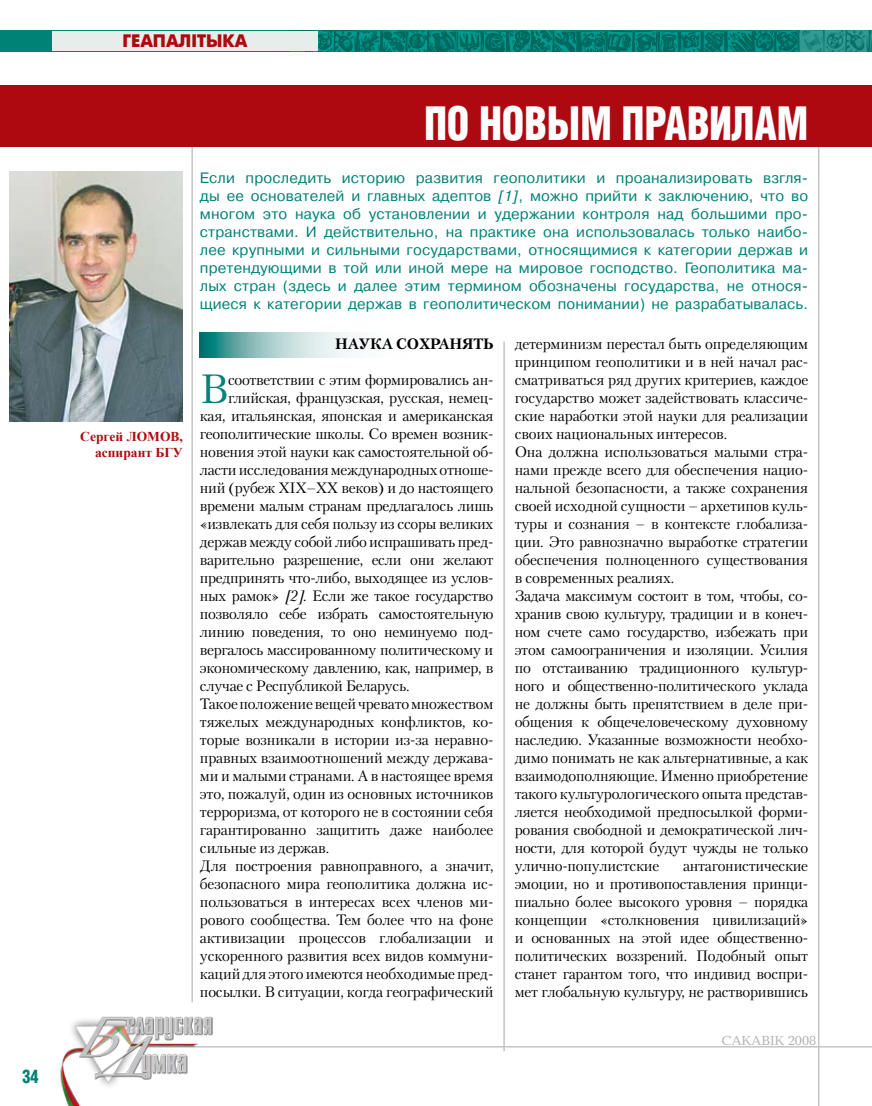
<style>
.page{position:relative;width:872px;height:1106px;background:#fff}
.page>*{position:absolute;margin:0;border:0;box-sizing:border-box;transform-origin:0 0}
.t1{font:700 44.85px "AG Letterica Cond L";color:#fff;scale:.9 1}
.t2{font:40.65px "Petersburg C";color:#008277}
.t3{font:18px "Futuris Extra C";color:#ae0910}
.t4{font:700 18px "AG Letterica Cond L";color:#008277;scale:.9 1}
.t5{font:15px/18px "Petersburg C";letter-spacing:-.015em;color:#000}
.t6{font:15px/18px "Pragmatica C";letter-spacing:.01em;color:#008277;text-align:justify}
.t7{font:700 15px "Petersburg C";letter-spacing:-.01em;color:#000}
.t8{font:700 13.5px/16.2px "Times New Roman";color:#ae0910;text-align:right}
.t9{font:13.5px "Baltica C";color:#aeafb2}
.s1{font-style:italic}
</style>
<div class="page">
<img style="left:285px;top:30px;width:587px;height:1px">
<svg style="left:0;top:31px;width:871px;height:21px;background:#047d74"></svg>
<div style="left:52px;top:31px;width:266px;height:20px;background:#e6edea"></div>
<hr style="left:146px;top:1046px;width:726px;height:1px;background:#c3c5c7">
<img style="left:60px;top:1002px;width:170px;height:104px">
<svg style="left:871px;top:31px;width:1px;height:21px"></svg>
<svg style="left:200px;top:333px;width:152px;height:24px;background:#9bc7c5"></svg>
<hr style="left:818px;top:92px;width:1px;height:1014px;background:#c3c5c7">
<hr style="left:191px;top:98px;width:2px;height:904px;background:#c3c5c7">
<hr style="left:503px;top:341px;width:2px;height:710px;background:#c3c5c7">
<div style="left:0;top:85px;width:872px;height:61px;background:#ae0910"></div>
<img style="left:9px;top:171px;width:174px;height:250px">
<p class="t4" style="left:23px;top:1065px;width:20px">34</p>
<p class="t3" style="left:122px;top:31px;width:126px">ГЕАПАЛIТЫКА</p>
<p class="t8" style="left:80px;top:428px;width:104px">Сергей ЛОМОВ, аспирант БГУ</p>
<h1 class="t1" style="left:424px;top:97px;width:428px">По НОВЫМ ПРАВИЛАМ</h1>
<p class="t6" style="left:200px;top:169px;width:610px">Если проследить историю развития геополитики и проанализировать взгля&shy;ды ее основателей и главных адептов <span class="s1">[1]</span>, можно прийти к заключению, что во многом это наука об установлении и удержании контроля над большими про&shy;странствами. И действительно, на практике она использовалась только наибо&shy;лее крупными и сильными государствами, относящимися к категории держав и претендующими в той или иной мере на мировое господство. Геополитика ма&shy;лых стран (здесь и далее этим термином обозначены государства, не относя&shy;щиеся к категории держав в геополитическом понимании) не разрабатывалась.</p>
<p class="t5" style="left:514px;top:334px;width:295px">детерминизм перестал быть определяющим принципом геополитики и в ней начал рас&shy;сматриваться ряд других критериев, каждое государство может задействовать классиче&shy;ские наработки этой науки для реализации своих национальных интересов.<br>Она должна использоваться малыми стра&shy;нами прежде всего для обеспечения нацио&shy;нальной безопасности, а также сохранения своей исходной сущности – архетипов куль&shy;туры и сознания – в контексте глобализа&shy;ции. Это равнозначно выработке стратегии обеспечения полноценного существования в современных реалиях.<br>Задача максимум состоит в том, чтобы, со&shy;хранив свою культуру, традиции и в конеч&shy;ном счете само государство, избежать при этом самоограничения и изоляции. Усилия по отстаиванию традиционного культур&shy;ного и общественно-политического уклада не должны быть препятствием в деле при&shy;общения к общечеловеческому духовному наследию. Указанные возможности необхо&shy;димо понимать не как альтернативные, а как взаимодополняющие. Именно приобретение такого культурологического опыта представ&shy;ляется необходимой предпосылкой форми&shy;рования свободной и демократической лич&shy;ности, для которой будут чужды не только улично-популистские</p>
<p class="t7" style="left:335px;top:334px;width:160px">Наука сохранять</p>
<h2 class="t2" style="left:200px;top:364px;width:30px">B</h2>
<p class="t5" style="left:228px;top:370px;width:267px">соответствии с этим формировались ан-</p>
<p class="t5" style="left:228px;top:388px;width:267px">глийская, французская, русская, немец-</p>
<p class="t5" style="left:200px;top:406px;width:295px">кая, итальянская, японская и американская</p>
<p class="t5" style="left:200px;top:424px;width:295px">геополитические школы. Со времен возник-</p>
<p class="t5" style="left:200px;top:442px;width:295px">новения этой науки как самостоятельной об-</p>
<p class="t5" style="left:200px;top:460px;width:295px">ласти исследования международных отноше-</p>
<p class="t5" style="left:200px;top:478px;width:295px">ний (рубеж XIX–XX веков) и до настоящего</p>
<p class="t5" style="left:200px;top:496px;width:295px">времени малым странам предлагалось лишь</p>
<p class="t5" style="left:200px;top:514px;width:295px">«извлекать для себя пользу из ссоры великих</p>
<p class="t5" style="left:200px;top:532px;width:295px">держав между собой либо испрашивать пред-</p>
<p class="t5" style="left:200px;top:550px;width:295px">варительно разрешение, если они желают</p>
<p class="t5" style="left:200px;top:568px;width:295px">предпринять что-либо, выходящее из услов-</p>
<p class="t5" style="left:200px;top:586px;width:295px">ных рамок» <span class="s1">[2]</span>. Если же такое государство</p>
<p class="t5" style="left:200px;top:604px;width:295px">позволяло себе избрать самостоятельную</p>
<p class="t5" style="left:200px;top:622px;width:295px">линию поведения, то оно неминуемо под-</p>
<p class="t5" style="left:200px;top:640px;width:295px">вергалось массированному политическому и</p>
<p class="t5" style="left:200px;top:658px;width:295px">экономическому давлению, как, например, в</p>
<p class="t5" style="left:200px;top:676px;width:211px">случае с Республикой Беларусь.</p>
<p class="t5" style="left:200px;top:694px;width:295px">Такое положение вещей чревато множеством</p>
<p class="t5" style="left:200px;top:712px;width:295px">тяжелых международных конфликтов, ко-</p>
<p class="t5" style="left:200px;top:730px;width:295px">торые возникали в истории из-за неравно-</p>
<p class="t5" style="left:200px;top:748px;width:295px">правных взаимоотношений между держава-</p>
<p class="t5" style="left:200px;top:766px;width:295px">ми и малыми странами. А в настоящее время</p>
<p class="t5" style="left:200px;top:784px;width:295px">это, пожалуй, один из основных источников</p>
<p class="t5" style="left:200px;top:802px;width:295px">терроризма, от которого не в состоянии себя</p>
<p class="t5" style="left:200px;top:820px;width:295px">гарантированно защитить даже наиболее</p>
<p class="t5" style="left:200px;top:838px;width:131px">сильные из держав.</p>
<p class="t5" style="left:200px;top:856px;width:295px">Для построения равноправного, а значит,</p>
<p class="t5" style="left:200px;top:874px;width:295px">безопасного мира геополитика должна ис-</p>
<p class="t5" style="left:200px;top:892px;width:295px">пользоваться в интересах всех членов ми-</p>
<p class="t5" style="left:200px;top:910px;width:295px">рового сообщества. Тем более что на фоне</p>
<p class="t5" style="left:200px;top:928px;width:295px">активизации процессов глобализации и</p>
<p class="t5" style="left:200px;top:946px;width:295px">ускоренного развития всех видов коммуни-</p>
<p class="t5" style="left:200px;top:964px;width:295px">каций для этого имеются необходимые пред-</p>
<p class="t5" style="left:200px;top:982px;width:295px">посылки. В ситуации, когда географический</p>
<p class="t5" style="left:514px;top:856px;width:295px;text-align:justify;text-indent:168px">антагонистические эмоции, но и противопоставления принци&shy;пиально более высокого уровня – порядка концепции «столкновения цивилизаций» и основанных на этой идее общественно&shy;политических воззрений. Подобный опыт станет гарантом того, что индивид воспри&shy;мет глобальную культуру, не растворившись</p>
<p class="t9" style="left:721px;top:1033px;width:96px">САКАВIК 2008</p>
</div>
